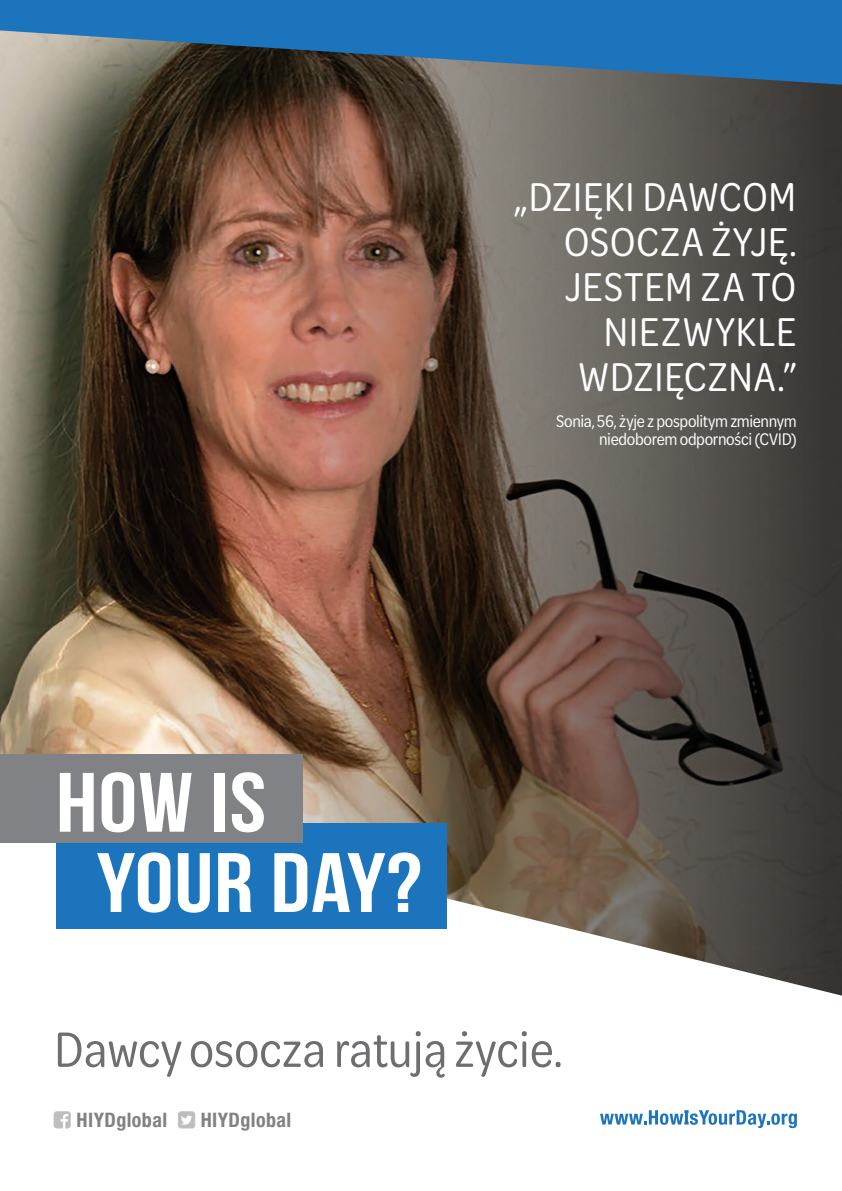
<style>
.page{position:relative;width:842px;height:1191px;background:#fff}
.page>*{position:absolute;margin:0;border:0;box-sizing:border-box;transform-origin:0 0}
.t1{font:53px "Omnes Narrow";color:#6d6e71}
.QuOTé{font:43px/45px "Omnes Narrow";letter-spacing:.005em;color:#fff;text-align:right}
.t2{font:700 condensed 20px "Helvetica Neue LT Std";letter-spacing:.02em;color:#808285}
.Namé{font:18px/18px "Omnes Narrow";letter-spacing:-.02em;color:#fff;text-align:right}
</style>
<div class="page">
<img style="left:0;top:86px;width:163px;height:668px">
<img style="left:163px;top:86px;width:679px;height:699px">
<svg style="left:56px;top:785px;width:786px;height:344px"></svg>
<div style="left:57px;top:823px;width:390px;height:105px;background:#1c75bc"></div>
<svg style="left:97px;top:852px;width:73px;height:60px"></svg>
<svg style="left:178px;top:853px;width:32px;height:59px"></svg>
<svg style="left:218px;top:853px;width:33px;height:59px"></svg>
<svg style="left:274px;top:852px;width:146px;height:60px"></svg>
<div style="left:0;top:754px;width:302px;height:89px;background:#808285"></div>
<svg style="left:60px;top:773px;width:34px;height:58px"></svg>
<svg style="left:102px;top:772px;width:32px;height:60px"></svg>
<svg style="left:140px;top:773px;width:52px;height:58px"></svg>
<div style="left:214px;top:773px;width:11px;height:58px;background:#fff"></div>
<svg style="left:232px;top:772px;width:32px;height:60px"></svg>
<svg style="left:0;top:0;width:842px;height:86px;background:#356f9a"></svg>
<svg style="left:600px;top:1110px;width:197px;height:18px"></svg>
<svg style="left:56px;top:1110px;width:15px;height:18px"></svg>
<svg style="left:178px;top:1110px;width:17px;height:18px"></svg>
<p class="QuOTé" style="left:514px;top:172px;width:284px">„DZIĘKI DAWCOM<br>OSOCZA ŻYJĘ.<br>JESTEM ZA TO<br>NIEZWYKLE<br>WDZIĘCZNA.”</p>
<p class="Namé" style="left:556px;top:411px;width:242px">Sonia, 56, żyje z pospolitym zmiennym niedoborem odporności (CVID)</p>
<h1 class="t1" style="left:54px;top:1015px;width:511px">Dawcy osocza ratują życie.</h1>
<p class="t2" style="left:77px;top:1107px;width:92px">HIYDglobal</p>
<p class="t2" style="left:201px;top:1107px;width:92px">HIYDglobal</p>
</div>
